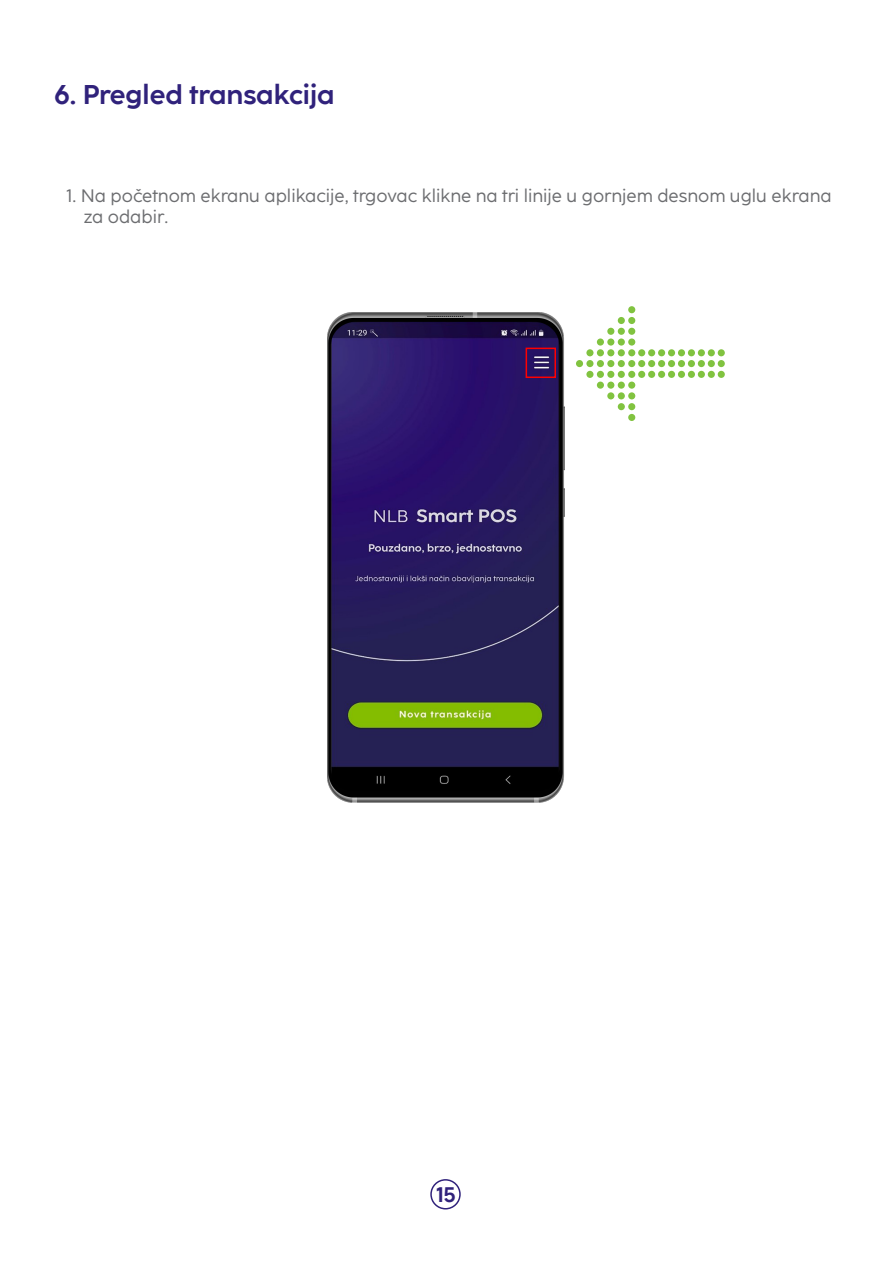
<style>
.page{position:relative;width:893px;height:1263px;background:#fff}
.page>*{position:absolute;margin:0;border:0;box-sizing:border-box;transform-origin:0 0}
.t1{font:700 27px "Coco Sharp";color:#30227b}
.t2{font:700 21px "Coco Sharp";color:#30227b}
.t3{font:18px/21.6px "Coco Sharp";color:#6c6d70}
</style>
<div class="page">
<div style="left:430px;top:1179px;width:31px;height:30px;border:2px solid #30227b;border-radius:50%"></div>
<div style="left:628px;top:306px;width:7px;height:7px;background:#81c340;border-radius:50%"></div>
<div style="left:628px;top:317px;width:7px;height:7px;background:#81c340;border-radius:50%"></div>
<div style="left:628px;top:328px;width:7px;height:7px;background:#81c340;border-radius:50%"></div>
<div style="left:628px;top:338px;width:7px;height:8px;background:#81c340;border-radius:50%"></div>
<div style="left:628px;top:349px;width:7px;height:7px;background:#81c340;border-radius:50%"></div>
<div style="left:628px;top:360px;width:7px;height:7px;background:#81c340;border-radius:50%"></div>
<div style="left:628px;top:371px;width:7px;height:7px;background:#81c340;border-radius:50%"></div>
<div style="left:628px;top:382px;width:7px;height:7px;background:#81c340;border-radius:50%"></div>
<div style="left:628px;top:392px;width:7px;height:7px;background:#81c340;border-radius:50%"></div>
<div style="left:628px;top:403px;width:7px;height:7px;background:#81c340;border-radius:50%"></div>
<div style="left:628px;top:414px;width:7px;height:7px;background:#81c340;border-radius:50%"></div>
<div style="left:638px;top:349px;width:7px;height:7px;background:#81c340;border-radius:50%"></div>
<div style="left:638px;top:360px;width:7px;height:7px;background:#81c340;border-radius:50%"></div>
<div style="left:638px;top:371px;width:7px;height:7px;background:#81c340;border-radius:50%"></div>
<div style="left:648px;top:349px;width:7px;height:7px;background:#81c340;border-radius:50%"></div>
<div style="left:648px;top:360px;width:7px;height:7px;background:#81c340;border-radius:50%"></div>
<div style="left:648px;top:371px;width:7px;height:7px;background:#81c340;border-radius:50%"></div>
<div style="left:658px;top:349px;width:7px;height:7px;background:#81c340;border-radius:50%"></div>
<div style="left:658px;top:360px;width:7px;height:7px;background:#81c340;border-radius:50%"></div>
<div style="left:658px;top:371px;width:7px;height:7px;background:#81c340;border-radius:50%"></div>
<div style="left:668px;top:349px;width:7px;height:7px;background:#81c340;border-radius:50%"></div>
<div style="left:668px;top:360px;width:7px;height:7px;background:#81c340;border-radius:50%"></div>
<div style="left:668px;top:371px;width:7px;height:7px;background:#81c340;border-radius:50%"></div>
<div style="left:678px;top:349px;width:7px;height:7px;background:#81c340;border-radius:50%"></div>
<div style="left:678px;top:360px;width:7px;height:7px;background:#81c340;border-radius:50%"></div>
<div style="left:678px;top:371px;width:7px;height:7px;background:#81c340;border-radius:50%"></div>
<div style="left:688px;top:349px;width:7px;height:7px;background:#81c340;border-radius:50%"></div>
<div style="left:688px;top:360px;width:7px;height:7px;background:#81c340;border-radius:50%"></div>
<div style="left:688px;top:371px;width:7px;height:7px;background:#81c340;border-radius:50%"></div>
<div style="left:698px;top:349px;width:7px;height:7px;background:#81c340;border-radius:50%"></div>
<div style="left:698px;top:360px;width:7px;height:7px;background:#81c340;border-radius:50%"></div>
<div style="left:698px;top:371px;width:7px;height:7px;background:#81c340;border-radius:50%"></div>
<div style="left:708px;top:349px;width:7px;height:7px;background:#81c340;border-radius:50%"></div>
<div style="left:708px;top:360px;width:7px;height:7px;background:#81c340;border-radius:50%"></div>
<div style="left:708px;top:371px;width:7px;height:7px;background:#81c340;border-radius:50%"></div>
<div style="left:718px;top:349px;width:7px;height:7px;background:#81c340;border-radius:50%"></div>
<div style="left:718px;top:360px;width:7px;height:7px;background:#81c340;border-radius:50%"></div>
<div style="left:718px;top:371px;width:7px;height:7px;background:#81c340;border-radius:50%"></div>
<div style="left:618px;top:317px;width:7px;height:7px;background:#81c340;border-radius:50%"></div>
<div style="left:618px;top:328px;width:7px;height:7px;background:#81c340;border-radius:50%"></div>
<div style="left:618px;top:338px;width:7px;height:8px;background:#81c340;border-radius:50%"></div>
<div style="left:618px;top:349px;width:7px;height:7px;background:#81c340;border-radius:50%"></div>
<div style="left:618px;top:360px;width:7px;height:7px;background:#81c340;border-radius:50%"></div>
<div style="left:618px;top:371px;width:7px;height:7px;background:#81c340;border-radius:50%"></div>
<div style="left:618px;top:382px;width:7px;height:7px;background:#81c340;border-radius:50%"></div>
<div style="left:618px;top:392px;width:7px;height:7px;background:#81c340;border-radius:50%"></div>
<div style="left:618px;top:403px;width:7px;height:7px;background:#81c340;border-radius:50%"></div>
<div style="left:607px;top:328px;width:7px;height:7px;background:#81c340;border-radius:50%"></div>
<div style="left:607px;top:338px;width:7px;height:8px;background:#81c340;border-radius:50%"></div>
<div style="left:607px;top:349px;width:7px;height:7px;background:#81c340;border-radius:50%"></div>
<div style="left:607px;top:360px;width:7px;height:7px;background:#81c340;border-radius:50%"></div>
<div style="left:607px;top:371px;width:7px;height:7px;background:#81c340;border-radius:50%"></div>
<div style="left:607px;top:382px;width:7px;height:7px;background:#81c340;border-radius:50%"></div>
<div style="left:607px;top:392px;width:7px;height:7px;background:#81c340;border-radius:50%"></div>
<div style="left:597px;top:338px;width:7px;height:8px;background:#81c340;border-radius:50%"></div>
<div style="left:597px;top:349px;width:7px;height:7px;background:#81c340;border-radius:50%"></div>
<div style="left:597px;top:360px;width:7px;height:7px;background:#81c340;border-radius:50%"></div>
<div style="left:597px;top:371px;width:7px;height:7px;background:#81c340;border-radius:50%"></div>
<div style="left:597px;top:382px;width:7px;height:7px;background:#81c340;border-radius:50%"></div>
<div style="left:586px;top:349px;width:7px;height:7px;background:#81c340;border-radius:50%"></div>
<div style="left:586px;top:360px;width:7px;height:7px;background:#81c340;border-radius:50%"></div>
<div style="left:586px;top:371px;width:7px;height:7px;background:#81c340;border-radius:50%"></div>
<div style="left:576px;top:360px;width:7px;height:7px;background:#81c340;border-radius:50%"></div>
<img style="left:328px;top:312px;width:236px;height:490px">
<div style="left:526px;top:348px;width:30px;height:30px;border:2px solid #f00"></div>
<p class="t1" style="left:54px;top:78px;width:282px">6. Pregled transakcija</p>
<p class="t3" style="left:84px;top:185px;width:749px;text-indent:-17px">1. Na početnom ekranu aplikacije, trgovac klikne na tri linije u gornjem desnom uglu ekrana za odabir.</p>
<p class="t2" style="left:437px;top:1182px;width:20px">15</p>
</div>
